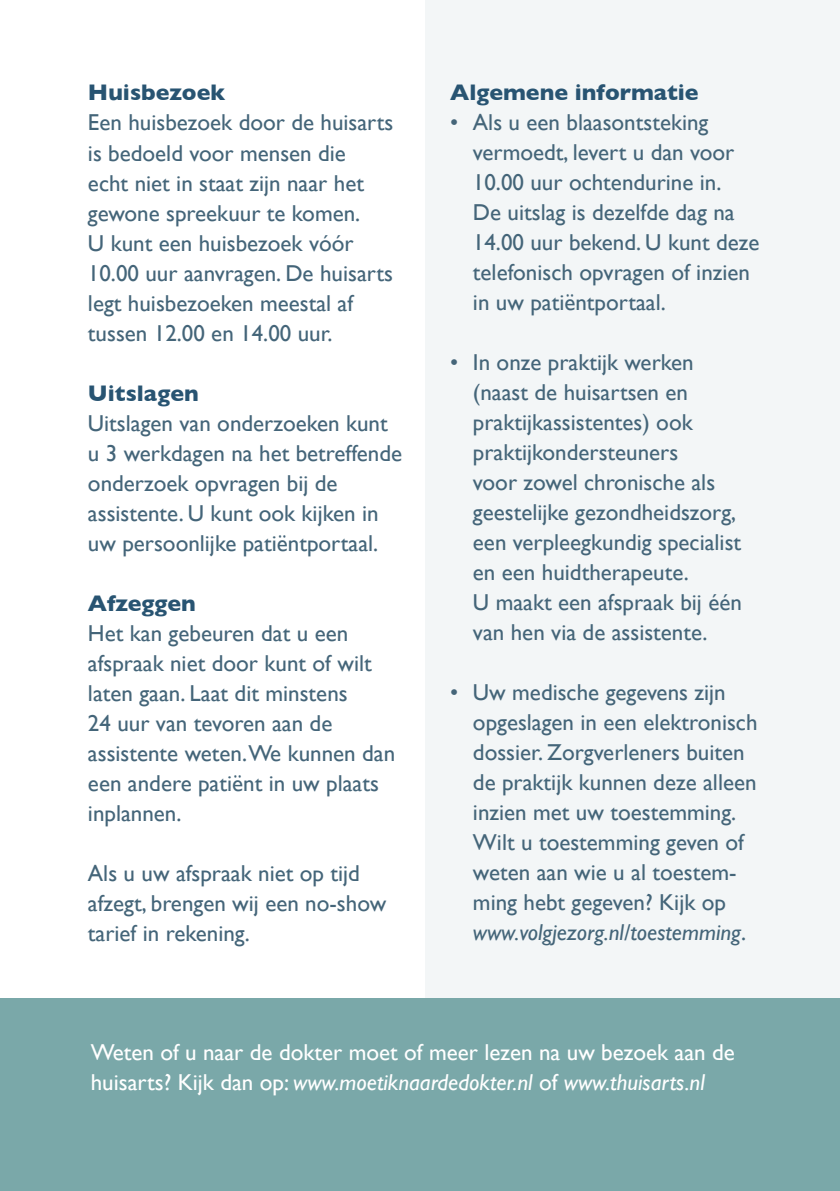
<style>
.page{position:relative;width:840px;height:1191px;background:#fff}
.page>*{position:absolute;margin:0;border:0;box-sizing:border-box;transform-origin:0 0}
.t1{font:23px/30px "Gill Sans";color:#446579}
.t2{font:23px/30px "Gill Sans";color:#fff}
.t3{font:700 23px "Gill Sans";color:#285472}
.s1{font-style:italic}
</style>
<div class="page">
<div style="left:425px;top:0;width:414px;height:1029px;background:#f3f6f7"></div>
<div style="left:0;top:998px;width:839px;height:193px;background:#7aa8a9"></div>
<p class="t3" style="left:88px;top:74px;width:139px">Huisbezoek</p>
<p class="t1" style="left:88px;top:107px;width:307px">Een huisbezoek door de huisarts is bedoeld voor mensen die<br>echt niet in staat zijn naar het gewone spreekuur te komen.<br>U kunt een huisbezoek vóór<br>10.00 uur aanvragen. De huisarts legt huisbezoeken meestal af tussen 12.00 en 14.00 uur.</p>
<p class="t3" style="left:88px;top:374px;width:112px">Uitslagen</p>
<p class="t1" style="left:88px;top:407px;width:315px">Uitslagen van onderzoeken kunt u 3 werkdagen na het betreffende onderzoek opvragen bij de assistente. U kunt ook kijken in uw persoonlijke patiëntportaal.</p>
<p class="t3" style="left:88px;top:584px;width:109px">Afzeggen</p>
<p class="t1" style="left:88px;top:617px;width:308px">Het kan gebeuren dat u een afspraak niet door kunt of wilt laten gaan. Laat dit minstens<br>24 uur van tevoren aan de assistente weten.We kunnen dan een andere patiënt in uw plaats inplannen.</p>
<p class="t1" style="left:88px;top:857px;width:300px">Als u uw afspraak niet op tijd afzegt, brengen wij een no-show tarief in rekening.</p>
<p class="t3" style="left:450px;top:74px;width:250px">Algemene informatie</p>
<p class="t1" style="left:472px;top:107px;width:288px;text-indent:-23px">• Als u een blaasontsteking vermoedt, levert u dan voor<br>10.00 uur ochtendurine in.<br>De uitslag is dezelfde dag na<br>14.00 uur bekend. U kunt deze telefonisch opvragen of inzien in uw patiëntportaal.</p>
<p class="t1" style="left:472px;top:347px;width:270px;text-indent:-23px">• In onze praktijk werken (naast de huisartsen en praktijkassistentes) ook praktijkondersteuners<br>voor zowel chronische als geestelijke gezondheidszorg, een verpleegkundig specialist en een huidtherapeute.<br>U maakt een afspraak bij één van hen via de assistente.</p>
<p class="t1" style="left:472px;top:677px;width:286px;text-indent:-23px">• Uw medische gegevens zijn opgeslagen in een elektronisch dossier. Zorgverleners buiten de praktijk kunnen deze alleen inzien met uw toestemming.<br>Wilt u toestemming geven of weten aan wie u al toestem&shy;ming hebt gegeven? Kijk op <span class="s1">www.volgjezorg.nl/toestemming</span>.</p>
<p class="t2" style="left:91px;top:1037px;width:645px">Weten of u naar de dokter moet of meer lezen na uw bezoek aan de huisarts? Kijk dan op: <span class="s1">www.moetiknaardedokter.nl</span> of <span class="s1">www.thuisarts.nl</span></p>
</div>
